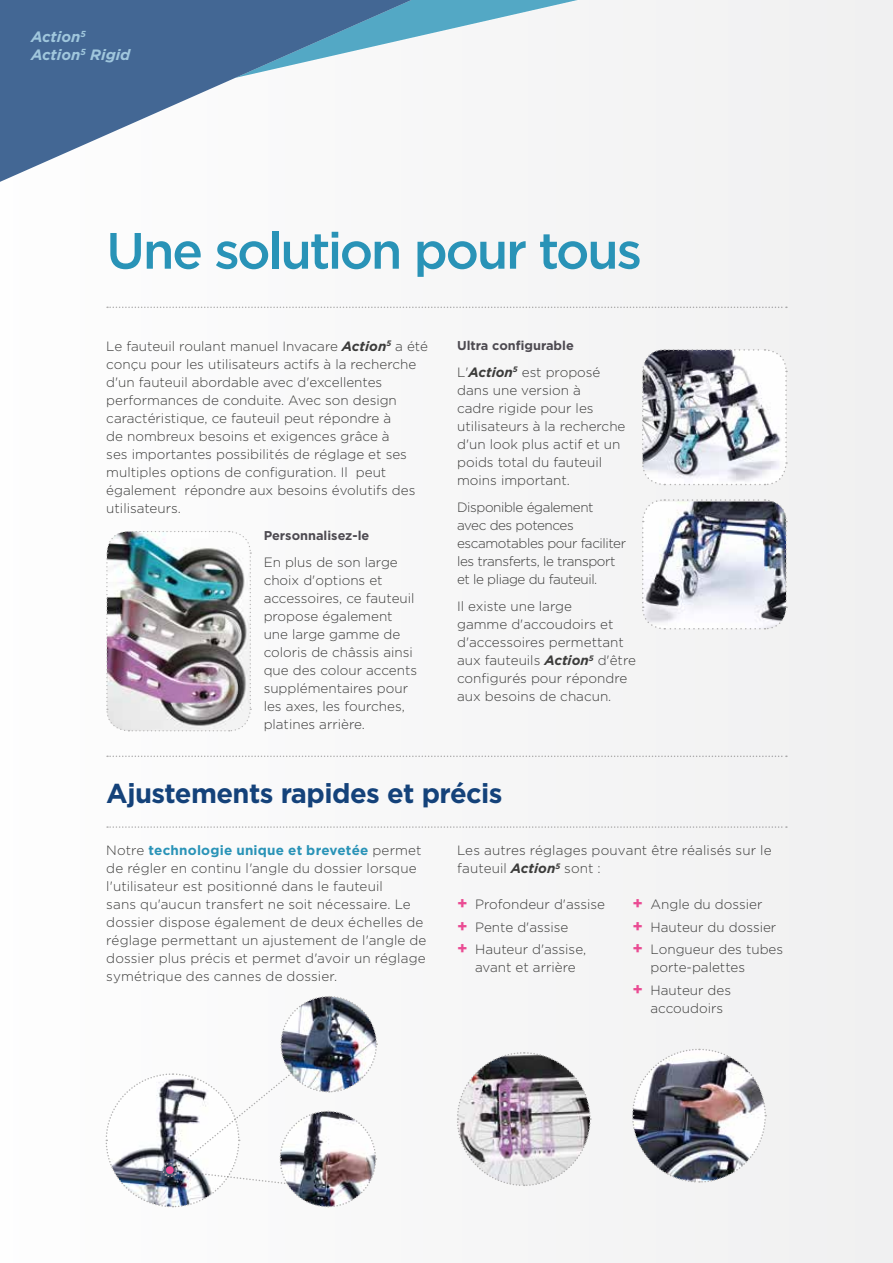
<style>
.page{position:relative;width:893px;height:1263px;background:#fff}
.page>*{position:absolute;margin:0;border:0;box-sizing:border-box;transform-origin:0 0}
.t1{font:500 51px "Gotham";letter-spacing:-.045em;color:#2993b7}
.t2{font:700 27.3px "Gotham";letter-spacing:-.02em;color:#14427a}
.t3{font:italic 700 15px/18px "Gotham";color:#a0c7dd}
.t4{font:300 13.5px/18px "Gotham";color:#3c3c3b}
.t5{font:300 13.5px/18px "Gotham";letter-spacing:-.03em;color:#3c3c3b}
.t6{font:700 12.75px "Gotham";color:#4d4a51}
.s1{font-weight:700;font-style:italic}
.s2{font-weight:700;color:#2993b7}
.s3{font-weight:700;font-size:16.5px;color:#ea4b93}
</style>
<div class="page">
<div style="left:106px;top:0;width:787px;height:1263px;background:#f5f5f6"></div>
<div style="left:717px;top:0;width:154px;height:78px;background:#f1f1f2"></div>
<svg style="left:0;top:0;width:717px;height:265px;fill:#f6f6f6"></svg>
<img style="left:456px;top:1051px;width:135px;height:136px">
<img style="left:631px;top:1048px;width:136px;height:135px">
<svg style="left:105px;top:995px;width:273px;height:213px"></svg>
<img style="left:106px;top:530px;width:146px;height:202px">
<img style="left:641px;top:498px;width:147px;height:132px">
<svg style="left:641px;top:348px;width:147px;height:138px"></svg>
<svg style="left:107px;top:307px;width:680px;height:1px"></svg>
<svg style="left:107px;top:755px;width:680px;height:2px"></svg>
<svg style="left:107px;top:826px;width:680px;height:2px"></svg>
<p class="t3" style="left:31px;top:28px;width:101px">Action<sup>5<br></sup>Action<sup>5</sup> Rigid</p>
<h1 class="t1" style="left:106px;top:222px;width:537px">Une solution pour tous</h1>
<p class="t4" style="left:106px;top:337px;width:323px">Le fauteuil roulant manuel Invacare <span class="s1">Action</span><sup>5</sup> a été conçu pour les utilisateurs actifs à la recherche d'un fauteuil abordable avec d'excellentes performances de conduite. Avec son design caractéristique, ce fauteuil peut répondre à<br>de nombreux besoins et exigences grâce à<br>ses importantes possibilités de réglage et ses multiples options de configuration. Il peut également répondre aux besoins évolutifs des utilisateurs.</p>
<p class="t6" style="left:264px;top:527px;width:107px">Personnalisez-le</p>
<p class="t4" style="left:264px;top:553px;width:155px">En plus de son large choix d'options et accessoires, ce fauteuil propose également une large gamme de coloris de châssis ainsi que des colour accents supplémentaires pour les axes, les fourches, platines arrière.</p>
<p class="t6" style="left:457px;top:337px;width:118px">Ultra configurable</p>
<p class="t4" style="left:457px;top:363px;width:170px">L'<span class="s1">Action</span><sup>5</sup> est proposé dans une version à<br>cadre rigide pour les utilisateurs à la recherche d'un look plus actif et un poids total du fauteuil moins important.</p>
<p class="t5" style="left:457px;top:498px;width:171px">Disponible également avec des potences escamotables pour faciliter les transferts, le transport et le pliage du fauteuil.</p>
<p class="t4" style="left:457px;top:597px;width:180px">Il existe une large<br>gamme d'accoudoirs et d'accessoires permettant aux fauteuils <span class="s1">Action</span><sup>5</sup> d'être configurés pour répondre aux besoins de chacun.</p>
<h2 class="t2" style="left:106px;top:775px;width:398px">Ajustements rapides et précis</h2>
<p class="t4" style="left:106px;top:841px;width:322px">Notre <span class="s2">technologie unique et brevetée</span> permet de régler en continu l'angle du dossier lorsque l'utilisateur est positionné dans le fauteuil<br>sans qu'aucun transfert ne soit nécessaire. Le dossier dispose également de deux échelles de réglage permettant un ajustement de l'angle de dossier plus précis et permet d'avoir un réglage symétrique des cannes de dossier.</p>
<p class="t4" style="left:457px;top:841px;width:316px">Les autres réglages pouvant être réalisés sur le fauteuil <span class="s1">Action</span><sup>5</sup> sont :</p>
<p class="t4" style="left:457px;top:893px;width:149px;line-height:22.5px"><span class="s3">+</span> Profondeur d'assise <span class="s3">+</span> Pente d'assise<br><span class="s3">+</span> Hauteur d'assise,</p>
<p class="t4" style="left:475px;top:958px;width:102px">avant et arrière</p>
<p class="t4" style="left:632px;top:893px;width:152px;line-height:22.5px"><span class="s3">+</span> Angle du dossier<br><span class="s3">+</span> Hauteur du dossier <span class="s3">+</span> Longueur des tubes</p>
<p class="t4" style="left:632px;top:956px;width:114px;line-height:22.5px;text-indent:18px">porte-palettes <span class="s3">+</span> Hauteur des</p>
<p class="t4" style="left:650px;top:999px;width:74px">accoudoirs</p>
</div>
